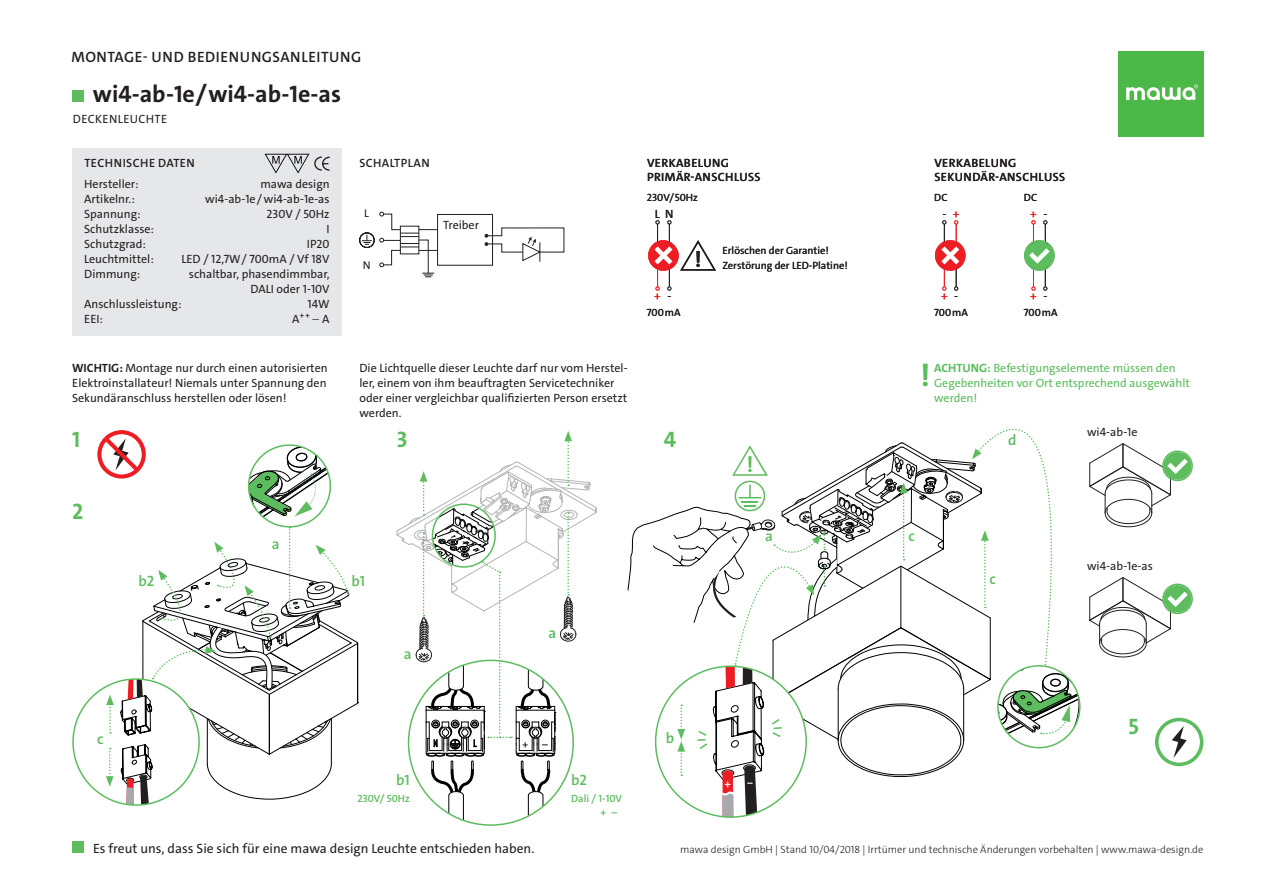
<style>
.page{position:relative;width:1263px;height:893px;background:#fff}
.page>*{position:absolute;margin:0;border:0;box-sizing:border-box;transform-origin:0 0}
.t1{font:700 31.5px "The Sans C4 s";color:#5cbc5e}
.Titel_Leuchtenname{font:700 24px "The Sans C4 s";color:#231f20}
.t2{font:700 22.5px "The Sans C4 s";color:#5cbc5e}
.t3{font:600 15px "The Sans C4 s";letter-spacing:.035em;color:#231f20}
.Titel_Grafikbeschrif{font:600 15px "The Sans C4 s";color:#5cbc5e}
.t4{font:13.5px "The Sans C4 s";color:#231f20}
.Text_Technische_Date{font:12px/15px "The Sans C4 s";color:#231f20;text-align:justify}
.t5{font:12px/15px "The Sans C4 s";color:#5cbc5e}
.Überschrift___Elektr{font:600 12px "The Sans C4 s";letter-spacing:.035em;color:#231f20}
.Wichtige_Hinweise{font:12px "The Sans C4 s";color:#231f20}
.Text_Technische_Date-2{font:12px "The Sans C4 s";letter-spacing:.03em;color:#231f20}
.t6{font:12px "The Sans C4 s";color:#ee1d23}
.Titel_Grafikbeschrif-2{font:600 12px "The Sans C4 s";color:#fff}
.t7{font:11.25px "The Sans C4 s";color:#231f20}
.t8{font:300 10.5px "The Sans C4 s";color:#231f20}
.t9{font:10.5px "The Sans C4 s";color:#231f20}
.Titel_Grafikbeschrif-3{font:600 10.5px "The Sans C4 s";color:#5cbc5e}
.Titel_Grafikbeschrif-4{font:600 10.5px "The Sans C4 s";color:#231f20}
.s1{font-weight:300}
.s2{font-weight:700}
</style>
<div class="page">
<svg style="left:396px;top:431px;width:201px;height:392px"></svg>
<svg style="left:1024px;top:220px;width:31px;height:71px"></svg>
<svg style="left:935px;top:220px;width:30px;height:71px"></svg>
<svg style="left:648px;top:220px;width:68px;height:71px"></svg>
<div style="left:437px;top:214px;width:56px;height:52px;border:1px solid #231f20"></div>
<svg style="left:485px;top:227px;width:80px;height:35px"></svg>
<svg style="left:627px;top:428px;width:453px;height:389px"></svg>
<svg style="left:72px;top:433px;width:287px;height:373px"></svg>
<div style="left:1155px;top:718px;width:48px;height:48px;border:4px solid #5cbc5e;border-radius:50%"></div>
<svg style="left:1172px;top:726px;width:15px;height:32px"></svg>
<svg style="left:1089px;top:443px;width:104px;height:84px"></svg>
<svg style="left:1089px;top:577px;width:104px;height:80px"></svg>
<div style="left:72px;top:149px;width:270px;height:187px;background:#e6e7e9"></div>
<svg style="left:265px;top:154px;width:65px;height:19px"></svg>
<div style="left:72px;top:841px;width:12px;height:12px;background:#5cbc5e"></div>
<div style="left:72px;top:90px;width:12px;height:12px;background:#5cbc5e"></div>
<svg style="left:359px;top:211px;width:78px;height:66px"></svg>
<div style="left:1118px;top:51px;width:85px;height:85px;background:#4cb848"></div>
<svg style="left:1126px;top:84px;width:72px;height:16px"></svg>
<p class="t3" style="left:71px;top:47px;width:291px">MONTAGE- UND BEDIENUNGSANLEITUNG</p>
<p class="Titel_Leuchtenname" style="left:93px;top:79px;width:250px">wi4-ab-1e / wi4-ab-1e-as</p>
<p class="Text_Technische_Date-2" style="left:73px;top:111px;width:96px">DECKENLEUCHTE</p>
<p class="Überschrift___Elektr" style="left:84px;top:155px;width:112px">TECHNISCHE DATEN</p>
<p class="Text_Technische_Date" style="left:84px;top:176px;width:56px">Hersteller:</p>
<p class="Text_Technische_Date" style="left:84px;top:191px;width:52px">Artikelnr.:</p>
<p class="Text_Technische_Date" style="left:84px;top:206px;width:58px">Spannung:</p>
<p class="Text_Technische_Date" style="left:84px;top:221px;width:71px">Schutzklasse:</p>
<p class="Text_Technische_Date" style="left:84px;top:236px;width:63px">Schutzgrad:</p>
<p class="Text_Technische_Date" style="left:84px;top:251px;width:71px">Leuchtmittel:</p>
<p class="Text_Technische_Date" style="left:84px;top:266px;width:57px">Dimmung:</p>
<p class="Text_Technische_Date" style="left:84px;top:296px;width:99px">Anschlussleistung:</p>
<p class="Text_Technische_Date" style="left:84px;top:311px;width:20px">EEI:</p>
<p class="Text_Technische_Date" style="left:260px;top:176px;width:71px">mawa design</p>
<p class="Text_Technische_Date" style="left:205px;top:191px;width:126px">wi4-ab-1e / wi4-ab-1e-as</p>
<p class="Text_Technische_Date" style="left:267px;top:206px;width:65px">230V / 50Hz</p>
<p class="Text_Technische_Date" style="left:326px;top:221px;width:5px">I</p>
<p class="Text_Technische_Date" style="left:307px;top:236px;width:25px">IP20</p>
<p class="Text_Technische_Date" style="left:181px;top:251px;width:150px">LED / 12,7W / 700mA / Vf 18V</p>
<p class="Text_Technische_Date" style="left:189px;top:266px;width:142px">schaltbar, phasendimmbar,</p>
<p class="Text_Technische_Date" style="left:251px;top:281px;width:81px">DALI oder 1-10V</p>
<p class="Text_Technische_Date" style="left:307px;top:296px;width:24px">14W</p>
<p class="Text_Technische_Date" style="left:292px;top:311px;width:39px">A<sup>++</sup> <span class="s1">–</span> A</p>
<p class="Überschrift___Elektr" style="left:359px;top:155px;width:72px">SCHALTPLAN</p>
<p class="t7" style="left:364px;top:206px;width:6px">L</p>
<p class="t7" style="left:363px;top:258px;width:9px">N</p>
<p class="Text_Technische_Date" style="left:443px;top:217px;width:37px">Treiber</p>
<p class="Überschrift___Elektr" style="left:647px;top:155px;width:84px">VERKABELUNG</p>
<p class="Überschrift___Elektr" style="left:647px;top:170px;width:115px">PRIMÄR-ANSCHLUSS</p>
<p class="t9" style="left:647px;top:191px;width:52px">230V/50Hz</p>
<p class="Überschrift___Elektr" style="left:934px;top:155px;width:84px">VERKABELUNG</p>
<p class="Überschrift___Elektr" style="left:934px;top:170px;width:132px">SEKUNDÄR-ANSCHLUSS</p>
<p class="t9" style="left:934px;top:191px;width:15px">DC</p>
<p class="t9" style="left:1024px;top:191px;width:15px">DC</p>
<p class="Text_Technische_Date" style="left:655px;top:206px;width:20px">L N</p>
<p class="Text_Technische_Date" style="left:942px;top:206px;width:5px">-</p>
<p class="t6" style="left:953px;top:206px;width:8px">+</p>
<p class="t6" style="left:1030px;top:206px;width:8px">+</p>
<p class="Text_Technische_Date" style="left:1043px;top:206px;width:5px">-</p>
<p class="t9" style="left:722px;top:244px;width:108px">Erlöschen der Garantie!</p>
<p class="t9" style="left:722px;top:259px;width:127px">Zerstörung der LED-Platine!</p>
<p class="t6" style="left:654px;top:288px;width:8px">+</p>
<p class="Text_Technische_Date" style="left:667px;top:289px;width:5px">-</p>
<p class="t6" style="left:941px;top:288px;width:8px">+</p>
<p class="Text_Technische_Date" style="left:954px;top:289px;width:5px">-</p>
<p class="t6" style="left:1030px;top:288px;width:8px">+</p>
<p class="Text_Technische_Date" style="left:1043px;top:289px;width:5px">-</p>
<p class="t9" style="left:647px;top:305px;width:35px">700 mA</p>
<p class="t9" style="left:934px;top:305px;width:35px">700 mA</p>
<p class="t9" style="left:1024px;top:305px;width:35px">700 mA</p>
<p class="Text_Technische_Date" style="left:72px;top:360px;width:257px"><span class="s2">WICHTIG:</span> Montage nur durch einen autorisierten Elektroinstallateur! Niemals unter Spannung den Sekundäranschluss herstellen oder lösen!</p>
<p class="Text_Technische_Date" style="left:359px;top:360px;width:270px;text-align:left">Die Lichtquelle dieser Leuchte darf nur vom Herstel&shy;ler, einem von ihm beauftragten Servicetechniker oder einer vergleichbar qualifizierten Person ersetzt werden.</p>
<p class="t5" style="left:934px;top:360px;width:257px"><span class="s2">ACHTUNG:</span> Befestigungselemente müssen den<br>Gegebenheiten vor Ort entsprechend ausgewählt werden!</p>
<p class="t1" style="left:920px;top:355px;width:12px">!</p>
<p class="t2" style="left:72px;top:425px;width:10px">1</p>
<p class="t2" style="left:397px;top:425px;width:12px">3</p>
<p class="t2" style="left:664px;top:425px;width:14px">4</p>
<p class="t2" style="left:72px;top:497px;width:13px">2</p>
<p class="Titel_Grafikbeschrif" style="left:97px;top:729px;width:8px">c</p>
<p class="Titel_Grafikbeschrif" style="left:272px;top:535px;width:9px">a</p>
<p class="Titel_Grafikbeschrif" style="left:139px;top:571px;width:17px">b2</p>
<p class="Titel_Grafikbeschrif" style="left:352px;top:571px;width:15px">b1</p>
<p class="Titel_Grafikbeschrif" style="left:404px;top:644px;width:9px">a</p>
<p class="Titel_Grafikbeschrif" style="left:548px;top:624px;width:9px">a</p>
<p class="Titel_Grafikbeschrif-4" style="left:523px;top:737px;width:7px">+</p>
<p class="Titel_Grafikbeschrif-4" style="left:542px;top:737px;width:7px">–</p>
<p class="Titel_Grafikbeschrif" style="left:396px;top:771px;width:15px">b1</p>
<p class="Titel_Grafikbeschrif" style="left:571px;top:771px;width:17px">b2</p>
<p class="Titel_Grafikbeschrif-3" style="left:357px;top:792px;width:54px">230V/ 50Hz</p>
<p class="Titel_Grafikbeschrif-3" style="left:571px;top:792px;width:53px">Dali / 1-10V</p>
<p class="Titel_Grafikbeschrif-3" style="left:600px;top:806px;width:18px">+ –</p>
<p class="Titel_Grafikbeschrif" style="left:666px;top:729px;width:10px">b</p>
<p class="Titel_Grafikbeschrif" style="left:765px;top:526px;width:9px">a</p>
<p class="Titel_Grafikbeschrif-2" style="left:724px;top:776px;width:8px">+</p>
<p class="Titel_Grafikbeschrif" style="left:908px;top:526px;width:8px">c</p>
<p class="Titel_Grafikbeschrif" style="left:1008px;top:430px;width:10px">d</p>
<p class="Titel_Grafikbeschrif" style="left:989px;top:570px;width:8px">c</p>
<p class="Wichtige_Hinweise" style="left:1087px;top:425px;width:52px">wi4-ab-1e</p>
<p class="Wichtige_Hinweise" style="left:1087px;top:558px;width:67px">wi4-ab-1e-as</p>
<p class="t2" style="left:1128px;top:712px;width:12px">5</p>
<p class="t4" style="left:93px;top:840px;width:443px">Es freut uns, dass Sie sich für eine mawa design Leuchte entschieden haben.</p>
<p class="t8" style="left:680px;top:843px;width:525px">mawa design GmbH | Stand 10/04/2018 | Irrtümer und technische Änderungen vorbehalten | www.mawa-design.de</p>
</div>
